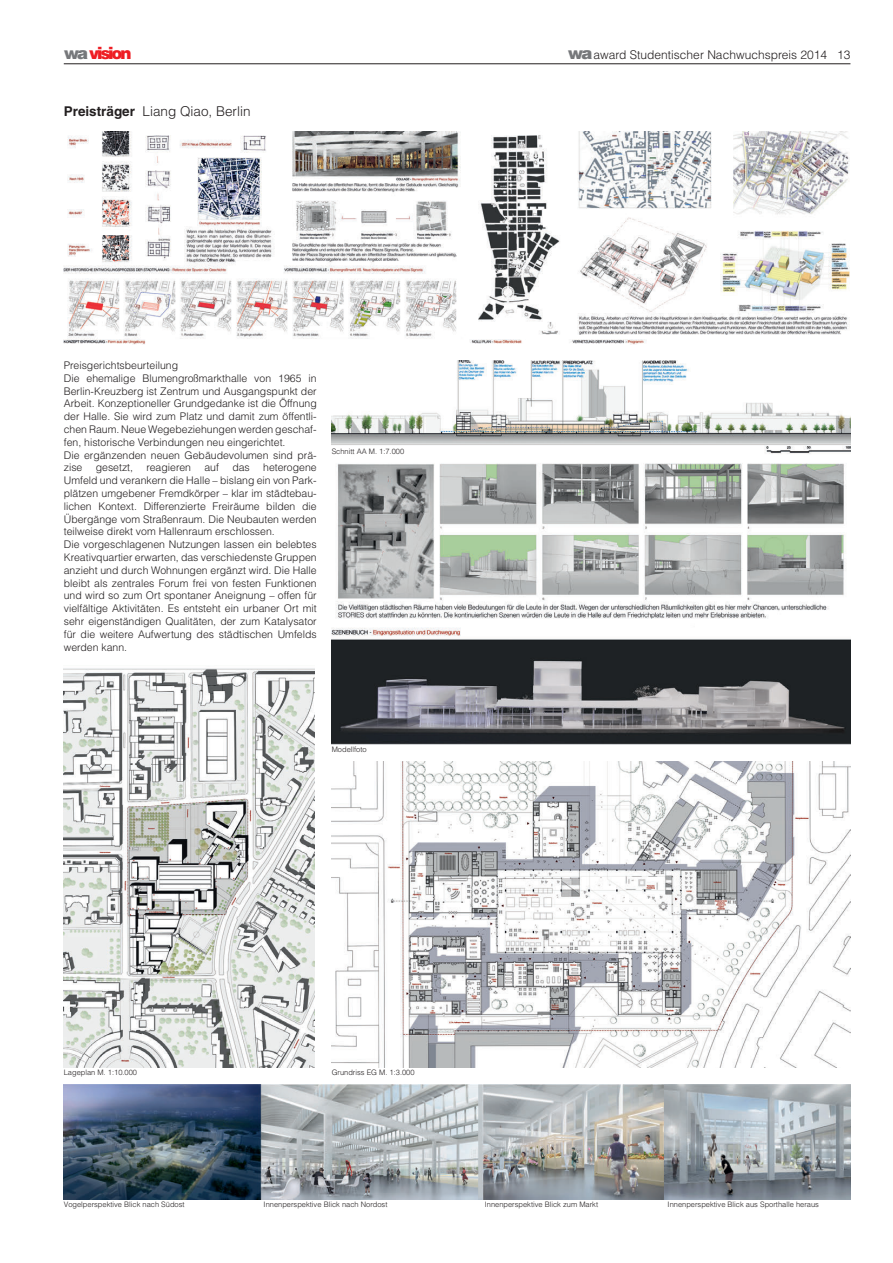
<style>
.page{position:relative;width:893px;height:1263px;background:#fff}
.page>*{position:absolute;margin:0;border:0;box-sizing:border-box;transform-origin:0 0}
.t1{font:900 16.5px "Helvetica";letter-spacing:-.135em;color:#ee1d23}
.t2{font:300 13.5px "Helvetica";color:#231f20}
.t3{font:300 12px "Helvetica";color:#231f20}
.t4{font:300 10.5px/12.8px "Helvetica";color:#231f20}
.t5{font:300 7.5px "Helvetica";color:#231f20}
.s1{color:#76787b}
.s2{font-weight:900;font-size:16.5px;color:#76787b}
.s3{font-weight:700}
</style>
<div class="page">
<hr style="left:64px;top:64px;width:786px;height:1px;background:#231f20">
<img style="left:64px;top:132px;width:786px;height:212px">
<img style="left:332px;top:360px;width:518px;height:384px">
<img style="left:332px;top:761px;width:518px;height:306px">
<img style="left:64px;top:668px;width:251px;height:399px">
<img style="left:64px;top:1084px;width:786px;height:115px">
<h1 class="t1" style="left:64px;top:43px;width:69px"><span class="s1">wa</span> vision</h1>
<p class="t3" style="left:568px;top:47px;width:284px"><span class="s2">wa</span>award Studentischer Nachwuchspreis 2014 13</p>
<p class="t2" style="left:64px;top:104px;width:188px"><span class="s3">Preisträger</span> Liang Qiao, Berlin</p>
<p class="t4" style="left:64px;top:359px;width:254px">Preisgerichtsbeurteilung<br>Die ehemalige Blumengroßmarkthalle von 1965 in Berlin-Kreuzberg ist Zentrum und Ausgangspunkt der Arbeit. Konzeptioneller Grundgedanke ist die Öffnung der Halle. Sie wird zum Platz und damit zum öffentli&shy;chen Raum. Neue Wegebeziehungen werden geschaf&shy;fen, historische Verbindungen neu eingerichtet.<br>Die ergänzenden neuen Gebäudevolumen sind prä&shy;zise</p>
<p class="t4" style="left:96px;top:461px;width:39px">gesetzt,</p>
<p class="t4" style="left:146px;top:461px;width:46px">reagieren</p>
<p class="t4" style="left:204px;top:461px;width:16px">auf</p>
<p class="t4" style="left:232px;top:461px;width:19px">das</p>
<p class="t4" style="left:64px;top:461px;width:254px;text-indent:199px">heterogene Um feld und verankern die Halle – bislang ein von Park&shy;plätzen umgebener Fremdkörper – klar im städtebau&shy;lichen Kontext. Differenzierte Freiräume bilden die Übergänge vom Straßenraum. Die Neubauten werden teilweise direkt vom Hallenraum erschlossen.<br>Die vorgeschlagenen Nutzungen lassen ein belebtes Kreativquartier erwarten, das verschiedenste Gruppen anzieht und durch Wohnungen ergänzt wird. Die Halle bleibt als zentrales Forum frei von festen Funktionen und wird so zum Ort spontaner Aneignung – offen für vielfältige Aktivitäten. Es entsteht ein urbaner Ort mit sehr eigenständigen Qualitäten, der zum Katalysator für die weitere Aufwertung des städtischen Umfelds werden kann.</p>
<p class="t5" style="left:332px;top:447px;width:74px">Schnitt AA M. 1:7.000</p>
<p class="t5" style="left:332px;top:745px;width:37px">Modellfoto</p>
<p class="t5" style="left:64px;top:1068px;width:75px">Lageplan M. 1:10.000</p>
<p class="t5" style="left:332px;top:1068px;width:84px">Grundriss EG M. 1:3.000</p>
<p class="t5" style="left:64px;top:1200px;width:122px">Vogelperspektive Blick nach Südost</p>
<p class="t5" style="left:264px;top:1200px;width:125px">Innenperspektive Blick nach Nordost</p>
<p class="t5" style="left:485px;top:1200px;width:115px">Innenperspektive Blick zum Markt</p>
<p class="t5" style="left:668px;top:1200px;width:153px">Innenperspektive Blick aus Sporthalle heraus</p>
</div>
